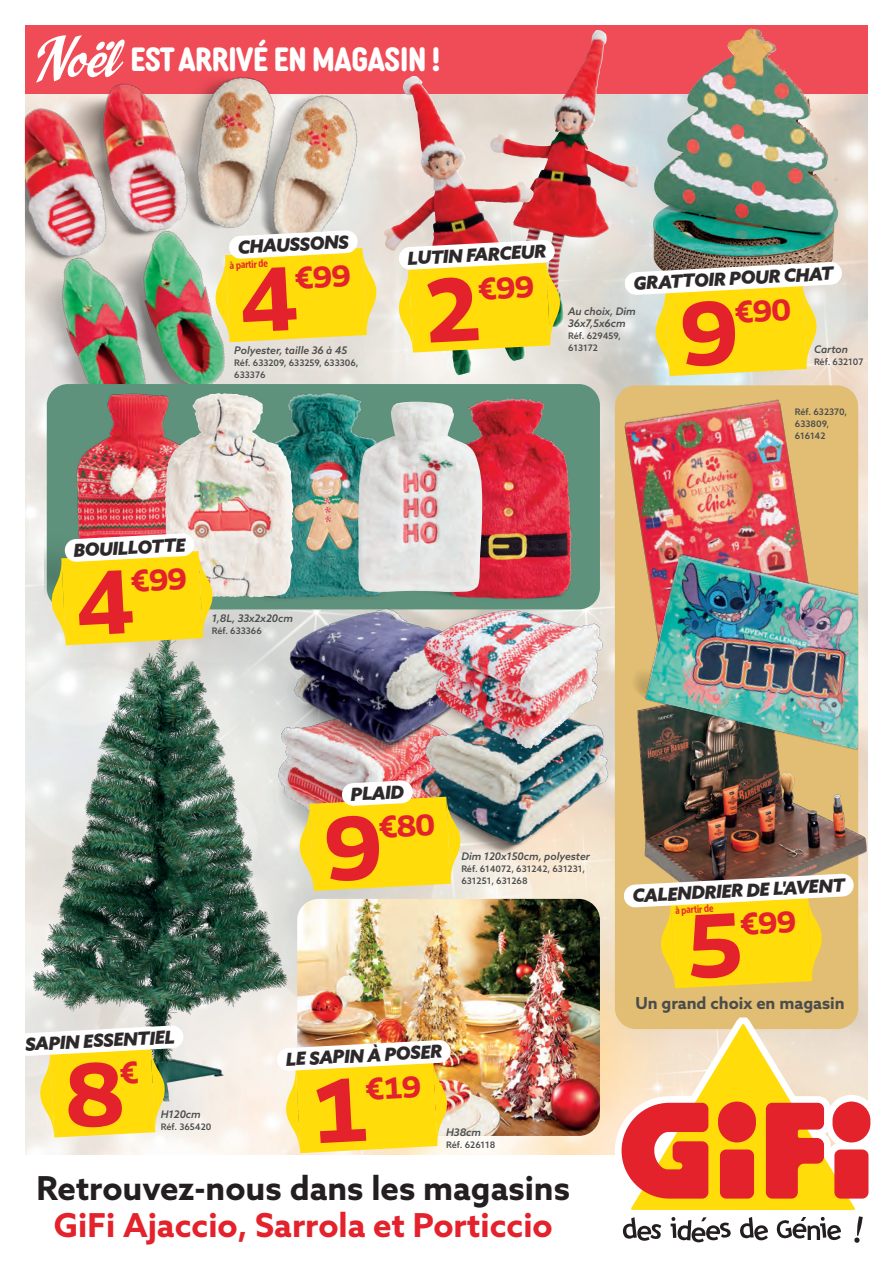
<style>
.page{position:relative;width:893px;height:1263px;background:#fff}
.page>*{position:absolute;margin:0;border:0;box-sizing:border-box;transform-origin:0 0}
.t1{font:700 33px "Azo Sans";color:#e3222c}
.t2{font:700 33px "Azo Sans";color:#231f20}
.t3{font:700 32.7px "Diazo MVB Cond";letter-spacing:-.03em;color:#fff}
.t4{font:italic 900 18px "Azo Sans";color:#2d292a}
.t5{font:700 16.5px "Azo Sans";color:#4b4c4d}
.t6{font:italic 500 10.5px/12px "Azo Sans";color:#4b4c4d}
.t7{font:10.5px "Museo Sans Cond 700";color:#e3222c}
.t8{font:500 9px/12px "Azo Sans";color:#4b4c4d}
.s1{font-family:"CC Spills Base";font-weight:400;font-size:58.95px}
</style>
<div class="page">
<img style="left:26px;top:94px;width:841px;height:1060px">
<div style="left:25px;top:25px;width:842px;height:69px;background:#ef4c57"></div>
<img style="left:490px;top:30px;width:106px;height:203px">
<img style="left:396px;top:76px;width:45px;height:219px">
<img style="left:24px;top:194px;width:240px;height:256px">
<img style="left:300px;top:899px;width:300px;height:237px">
<div style="left:615px;top:385px;width:243px;height:644px;background:#e1be73;border-radius:21px"></div>
<img style="left:212px;top:77px;width:184px;height:218px">
<img style="left:25px;top:572px;width:275px;height:534px">
<svg style="left:618px;top:1006px;width:250px;height:92px"></svg>
<div style="left:828px;top:1143px;width:47px;height:62px;border:13px solid #fff;border-radius:6px"></div>
<div style="left:826px;top:1095px;width:51px;height:54px;border:13px solid #fff;border-radius:19px"></div>
<svg style="left:608px;top:1024px;width:255px;height:219px"></svg>
<div style="left:720px;top:1149px;width:34px;height:49px;background:#e3222c;border-radius:6px"></div>
<div style="left:718px;top:1101px;width:38px;height:41px;background:#e3222c;border-radius:19px"></div>
<div style="left:834px;top:1149px;width:34px;height:49px;background:#e3222c;border-radius:6px"></div>
<div style="left:832px;top:1101px;width:38px;height:41px;background:#e3222c;border-radius:19px"></div>
<img style="left:653px;top:30px;width:185px;height:232px">
<img style="left:270px;top:682px;width:139px;height:191px">
<img style="left:409px;top:677px;width:205px;height:201px">
<img style="left:280px;top:612px;width:139px;height:162px">
<img style="left:419px;top:614px;width:190px;height:161px">
<img style="left:45px;top:382px;width:162px;height:230px">
<img style="left:207px;top:382px;width:231px;height:230px">
<img style="left:393px;top:384px;width:176px;height:230px">
<img style="left:165px;top:393px;width:70px;height:204px">
<img style="left:358px;top:402px;width:124px;height:190px">
<img style="left:569px;top:377px;width:299px;height:300px">
<img style="left:614px;top:662px;width:254px;height:262px">
<img style="left:25px;top:82px;width:187px;height:232px">
<img style="left:622px;top:501px;width:236px;height:297px">
<svg style="left:215px;top:230px;width:162px;height:112px"></svg>
<svg style="left:624px;top:262px;width:218px;height:114px"></svg>
<svg style="left:51px;top:533px;width:162px;height:112px"></svg>
<svg style="left:299px;top:780px;width:162px;height:111px;background:#eecf3c"></svg>
<svg style="left:277px;top:1040px;width:174px;height:113px"></svg>
<svg style="left:25px;top:1025px;width:159px;height:112px"></svg>
<svg style="left:398px;top:240px;width:163px;height:113px"></svg>
<svg style="left:623px;top:873px;width:231px;height:115px"></svg>
<h2 class="t3" style="left:36px;top:34px;width:406px"><span class="s1">Noël</span> EST ARRIVÉ EN MAGASIN !</h2>
<h3 class="t4" style="left:237px;top:235px;width:113px;rotate:-3deg">CHAUSSONS</h3>
<p class="t7" style="left:229px;top:259px;width:40px;rotate:-3deg">à partir de</p>
<p class="t6" style="left:234px;top:344px;width:115px">Polyester, taille 36 à 45</p>
<p class="t8" style="left:234px;top:356px;width:126px">Réf. 633209, 633259, 633306,<br>633376</p>
<h3 class="t4" style="left:73px;top:538px;width:114px;rotate:-3deg">BOUILLOTTE</h3>
<p class="t6" style="left:212px;top:612px;width:83px">1,8L, 33x2x20cm</p>
<p class="t8" style="left:212px;top:625px;width:52px">Réf. 633366</p>
<h3 class="t4" style="left:407px;top:246px;width:140px;rotate:-3deg">LUTIN FARCEUR</h3>
<h3 class="t4" style="left:633px;top:271px;width:201px;rotate:-3deg">GRATTOIR POUR CHAT</h3>
<p class="t6" style="left:568px;top:305px;width:69px">Au choix, Dim<br>36x7,5x6cm</p>
<p class="t8" style="left:568px;top:330px;width:54px">Réf. 629459,<br>613172</p>
<p class="t6" style="left:814px;top:343px;width:36px">Carton</p>
<p class="t8" style="left:814px;top:355px;width:51px">Réf. 632107</p>
<p class="t8" style="left:795px;top:406px;width:54px">Réf. 632370,<br>633809,<br>616142</p>
<h3 class="t4" style="left:350px;top:782px;width:55px;rotate:-3deg">PLAID</h3>
<h3 class="t4" style="left:24px;top:1032px;width:151px;rotate:-3deg">SAPIN ESSENTIEL</h3>
<p class="t6" style="left:161px;top:1108px;width:42px">H120cm</p>
<p class="t8" style="left:161px;top:1121px;width:52px">Réf. 365420</p>
<p class="t6" style="left:461px;top:850px;width:130px">Dim 120x150cm, polyester</p>
<p class="t8" style="left:461px;top:862px;width:125px">Réf. 614072, 631242, 631231,<br>631251, 631268</p>
<h3 class="t4" style="left:285px;top:1047px;width:158px;rotate:-3deg">LE SAPIN À POSER</h3>
<p class="t6" style="left:446px;top:1126px;width:37px">H38cm</p>
<p class="t8" style="left:446px;top:1138px;width:51px">Réf. 626118</p>
<h1 class="t2" style="left:37px;top:1166px;width:535px">Retrouvez-nous dans les magasins</h1>
<h1 class="t1" style="left:54px;top:1204px;width:500px">GiFi Ajaccio, Sarrola et Porticcio</h1>
<h3 class="t4" style="left:632px;top:884px;width:214px;rotate:-3deg">CALENDRIER DE L'AVENT</h3>
<p class="t7" style="left:675px;top:904px;width:40px;rotate:-3deg">à partir de</p>
<h3 class="t5" style="left:635px;top:992px;width:211px">Un grand choix en magasin</h3>
</div>
